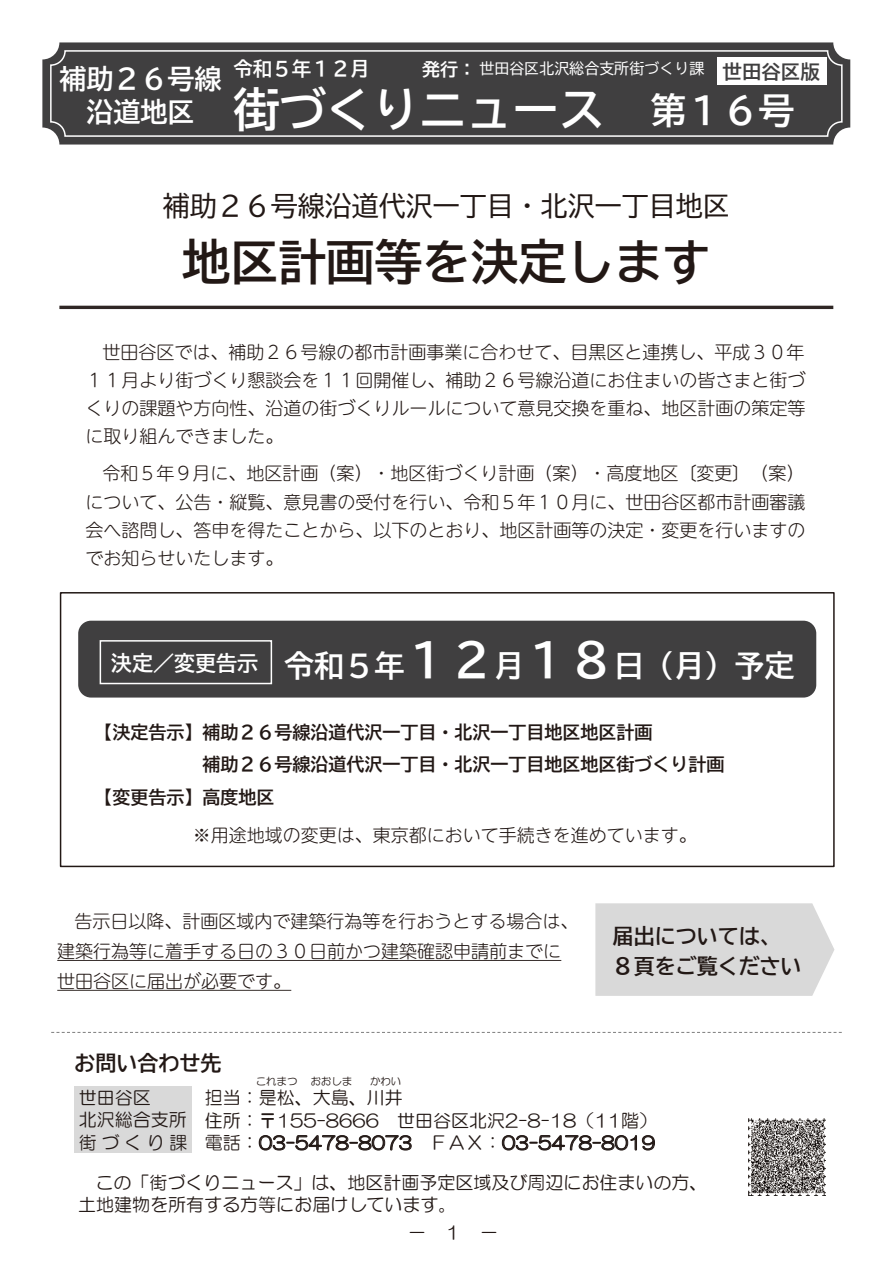
<style>
.page{position:relative;width:893px;height:1263px;background:#fff}
.page>*{position:absolute;margin:0;border:0;box-sizing:border-box;transform-origin:0 0}
.t1{font:48px "BIZ UD Gothic Bold";color:#221815}
.t2{font:46.5px "BIZ UD Gothic Bold";color:#fff}
.t3{font:36px "BIZ UD Gothic Bold";color:#fff}
.t4{font:30px "BIZ UD Gothic Bold";color:#fff}
.t5{font:27px "BIZ UD Gothic";color:#221815}
.t6{font:27px "BIZ UD Gothic Bold";color:#fff}
.t7{font:21px/30.3px "BIZ UD Gothic Bold";color:#221815}
.t8{font:19.5px "BIZ UD Gothic Bold";color:#fff}
.t9{font:19.5px "BIZ UD Gothic Bold";color:#403f40}
.t10{font:300 18px/28px "UD Shin M Go Pr 6 N";color:#221815;text-align:justify}
.t11{font:18px/22.5px "HG Maru Gothic MPRO";color:#221815}
.t12{font:18px "BIZ UD Gothic Bold";color:#221815}
.t13{font:15px "BIZ UD Gothic";color:#fff}
.t14{font:10.5px "HG Maru Gothic MPRO";color:#221815}
.s1{font-family:"BIZ UD Gothic Bold";font-size:18px}
.s2{font-size:27px}
.s3{font-size:45px}
</style>
<div class="page">
<div style="left:60px;top:592px;width:775px;height:275px;border:2px solid #221815"></div>
<div style="left:42px;top:42px;width:808px;height:103px;background:#403f40;border-radius:17px"></div>
<div style="left:50px;top:50px;width:793px;height:87px;border:2px solid #fff;border-radius:14px"></div>
<div style="left:717px;top:57px;width:109px;height:28px;background:#fff"></div>
<div style="left:75px;top:1086px;width:117px;height:67px;background:#d9d9d9"></div>
<div style="left:595px;top:903px;width:239px;height:93px;background:#d9d9d9"></div>
<svg style="left:57px;top:960px;width:504px;height:1px"></svg>
<svg style="left:57px;top:990px;width:234px;height:1px"></svg>
<hr style="left:59px;top:306px;width:774px;height:3px;background:#2f2725">
<div style="left:78px;top:621px;width:738px;height:76px;background:#403f40;border-radius:13px"></div>
<div style="left:100px;top:640px;width:172px;height:44px;border:2px solid #fff"></div>
<svg style="left:51px;top:1032px;width:791px;height:1px"></svg>
<img style="left:748px;top:1118px;width:77px;height:77px">
<svg style="left:259px;top:1135px;width:153px;height:15px"></svg>
<svg style="left:502px;top:1135px;width:153px;height:15px"></svg>
<p class="t8" style="left:233px;top:59px;width:138px">令和５年１２月</p>
<p class="t13" style="left:422px;top:61px;width:284px"><span class="s1">発行：</span>世田谷区北沢総合支所街づくり課</p>
<h3 class="t3" style="left:650px;top:93px;width:145px">第１６号</h3>
<p class="t9" style="left:723px;top:62px;width:99px">世田谷区版</p>
<h3 class="t6" style="left:60px;top:65px;width:164px">補助２６号線</h3>
<h2 class="t2" style="left:87px;top:86px;width:520px"><span class="s2">沿道地区</span> 街づくりニュース</h2>
<h3 class="t5" style="left:163px;top:192px;width:569px">補助２６号線沿道代沢一丁目・北沢一丁目地区</h3>
<h1 class="t1" style="left:182px;top:238px;width:530px">地区計画等を決定します</h1>
<p class="t10" style="left:85px;top:337px;width:722px;text-indent:17px">世田谷区では、補助２６号線の都市計画事業に合わせて、目黒区と連携し、平成３０年１１月より街づくり懇談会を１１回開催し、補助２６号線沿道にお住まいの皆さまと街づくりの課題や方向性、沿道の街づくりルールについて意見交換を重ね、地区計画の策定等に取り組んできました。</p>
<p class="t10" style="left:85px;top:459px;width:722px;text-indent:17px">令和５年９月に、地区計画（案）・地区街づくり計画（案）・高度地区〔変更〕（案）について、公告・縦覧、意見書の受付を行い、令和５年１０月に、世田谷区都市計画審議会へ諮問し、答申を得たことから、以下のとおり、地区計画等の決定・変更を行いますのでお知らせいたします。</p>
<h3 class="t4" style="left:111px;top:650px;width:685px"><sup>決定／変更告示</sup> 令和５年<span class="s3">１２</span>月<span class="s3">１８</span>日 (月) 予定</h3>
<p class="t12" style="left:94px;top:723px;width:559px">【決定告示】補助２６号線沿道代沢一丁目・北沢一丁目地区地区計画</p>
<p class="t12" style="left:202px;top:755px;width:523px">補助２６号線沿道代沢一丁目・北沢一丁目地区地区街づくり計画</p>
<p class="t12" style="left:94px;top:788px;width:181px">【変更告示】高度地区</p>
<p class="t10" style="left:193px;top:820px;width:505px">※用途地域の変更は、東京都において手続きを進めています。</p>
<p class="t10" style="left:57px;top:905px;width:523px;line-height:30px;text-align:left;text-indent:17px">告示日以降、計画区域内で建築行為等を行おうとする場合は、建築行為等に着手する日の３０日前かつ建築確認申請前までに世田谷区に届出が必要です。</p>
<p class="t7" style="left:74px;top:1047px;width:149px">お問い合わせ先</p>
<p class="t14" style="left:256px;top:1076px;width:98px">これまつ おおしま</p>
<p class="t14" style="left:370px;top:1076px;width:33px">かわい</p>
<p class="t7" style="left:613px;top:921px;width:191px">届出については、<br>８頁をご覧ください</p>
<p class="t11" style="left:79px;top:1086px;width:110px">世田谷区<br>北沢総合支所街づくり課</p>
<p class="t11" style="left:205px;top:1086px;width:454px">担当：是松、大島、川井<br>住所：〒155-8666 世田谷区北沢2ｰ8ｰ18（11階）電話：03ｰ5478-8073 ＦＡＸ：03ｰ5478-8019</p>
<p class="t11" style="left:78px;top:1172px;width:631px;line-height:21.6px;text-indent:17px">この「街づくりニュース」は、地区計画予定区域及び周辺にお住まいの方、土地建物を所有する方等にお届けしています。</p>
<p class="t11" style="left:408px;top:1221px;width:91px">－１－</p>
</div>
